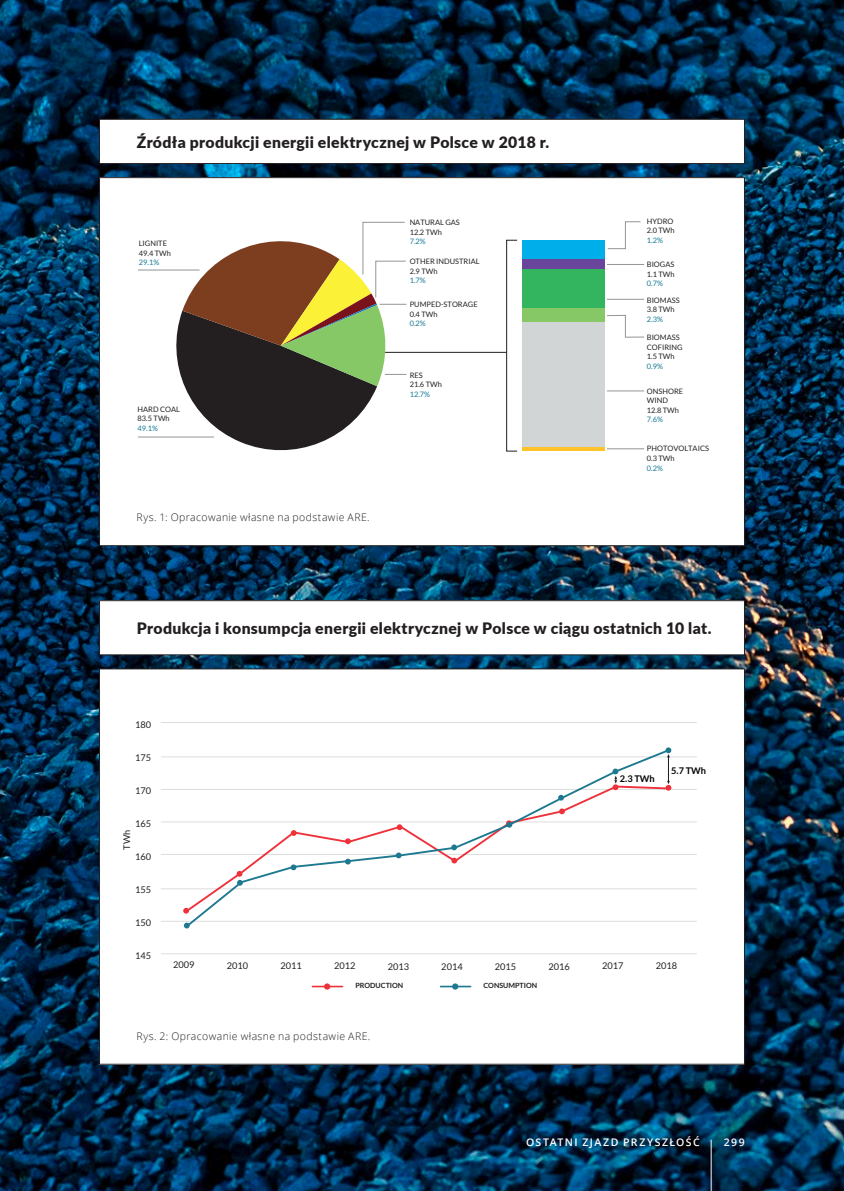
<style>
.page{position:relative;width:844px;height:1191px;background:#fff}
.page>*{position:absolute;margin:0;border:0;box-sizing:border-box;transform-origin:0 0}
.t1{font:600 68.25px "Open Sans";color:#fff;scale:.15 1}
.t2{font:900 15.75px "Lato";letter-spacing:.02em;color:#231f20}
.t3{font:300 10.5px "Open Sans";letter-spacing:.035em;color:#231f20}
.t4{font:600 10.5px "Open Sans";letter-spacing:.13em;color:#fff}
.t5{font:9.28px "Lato";color:#231f20}
.t6{font:700 9.28px "Lato";color:#000001}
.t7{font:7.52px/9.6px "Lato";color:#231f20}
.t8{font:7.52px "Lato";color:#157b96}
.t9{font:700 7.17px "Lato";color:#231f20}
</style>
<div class="page">
<img style="left:0;top:0;width:843px;height:1191px">
<div style="left:99px;top:178px;width:645px;height:367px;background:#fff"></div>
<div style="left:99px;top:669px;width:645px;height:395px;background:#fff"></div>
<hr style="left:341px;top:352px;width:166px;height:1px;background:#231f20">
<div style="left:522px;top:240px;width:82px;height:19px;background:#00afea"></div>
<div style="left:522px;top:259px;width:82px;height:11px;background:#69459b"></div>
<div style="left:522px;top:270px;width:82px;height:38px;background:#32b55e"></div>
<div style="left:522px;top:308px;width:82px;height:14px;background:#86c766"></div>
<div style="left:522px;top:322px;width:82px;height:125px;background:#d2d5d6"></div>
<hr style="left:522px;top:447px;width:82px;height:4px;background:#fec22a">
<div style="left:506px;top:240px;width:11px;height:211px;border:1px solid #231f20"></div>
<hr style="left:138px;top:270px;width:61px;height:1px;background:#939598">
<hr style="left:138px;top:437px;width:76px;height:1px;background:#939598">
<svg style="left:164px;top:222px;width:242px;height:229px"></svg>
<svg style="left:607px;top:221px;width:33px;height:28px"></svg>
<svg style="left:607px;top:315px;width:37px;height:22px"></svg>
<hr style="left:607px;top:264px;width:37px;height:1px;background:#939598">
<hr style="left:607px;top:299px;width:37px;height:1px;background:#939598">
<hr style="left:607px;top:390px;width:37px;height:1px;background:#939598">
<hr style="left:607px;top:448px;width:37px;height:1px;background:#939598">
<div style="left:99px;top:119px;width:645px;height:44px;background:#fff"></div>
<div style="left:99px;top:119px;width:645px;height:45px;border:1px solid #231f20"></div>
<hr style="left:161px;top:953px;width:535px;height:1px;background:#dcdddf">
<hr style="left:161px;top:921px;width:535px;height:1px;background:#dcdddf">
<hr style="left:161px;top:888px;width:535px;height:1px;background:#dcdddf">
<hr style="left:161px;top:854px;width:535px;height:1px;background:#dcdddf">
<hr style="left:161px;top:821px;width:535px;height:1px;background:#dcdddf">
<hr style="left:161px;top:789px;width:535px;height:1px;background:#dcdddf">
<hr style="left:161px;top:756px;width:535px;height:1px;background:#dcdddf">
<hr style="left:161px;top:722px;width:535px;height:1px;background:#dcdddf">
<svg style="left:324px;top:983px;width:6px;height:6px"></svg>
<hr style="left:312px;top:985px;width:30px;height:2px;background:#ee313a">
<svg style="left:452px;top:983px;width:6px;height:6px"></svg>
<hr style="left:440px;top:985px;width:30px;height:2px;background:#1d7990">
<svg style="left:184px;top:748px;width:487px;height:180px"></svg>
<svg style="left:506px;top:820px;width:6px;height:7px"></svg>
<div style="left:99px;top:600px;width:645px;height:55px;background:#fff"></div>
<div style="left:99px;top:600px;width:645px;height:55px;border:1px solid #231f20"></div>
<h2 class="t2" style="left:137px;top:130px;width:413px">Źródła produkcji energii elektrycznej w Polsce w 2018 r.</h2>
<p class="t7" style="left:139px;top:238px;width:34px">LIGNITE<br>49.4 TWh</p>
<p class="t8" style="left:139px;top:258px;width:22px">29.1%</p>
<p class="t7" style="left:137px;top:404px;width:44px">HARD COAL<br>83.5 TWh</p>
<p class="t8" style="left:137px;top:424px;width:22px">49.1%</p>
<h3 class="t3" style="left:136px;top:510px;width:234px">Rys. 1: Opracowanie własne na podstawie ARE.</h3>
<p class="t7" style="left:409px;top:217px;width:52px">NATURAL GAS<br>12.2 TWh</p>
<p class="t8" style="left:409px;top:237px;width:18px">7.2%</p>
<p class="t7" style="left:409px;top:256px;width:71px">OTHER INDUSTRIAL<br>2.9 TWh</p>
<p class="t8" style="left:409px;top:276px;width:18px">1.7%</p>
<p class="t7" style="left:409px;top:300px;width:69px">PUMPED-STORAGE<br>0.4 TWh</p>
<p class="t8" style="left:409px;top:319px;width:18px">0.2%</p>
<p class="t7" style="left:409px;top:370px;width:34px">RES<br>21.6 TWh</p>
<p class="t8" style="left:409px;top:390px;width:22px">12.7%</p>
<p class="t7" style="left:646px;top:216px;width:29px">HYDRO<br>2.0 TWh</p>
<p class="t8" style="left:646px;top:236px;width:18px">1.2%</p>
<p class="t7" style="left:646px;top:259px;width:29px">BIOGAS<br>1.1 TWh</p>
<p class="t8" style="left:646px;top:279px;width:18px">0.7%</p>
<p class="t7" style="left:646px;top:295px;width:34px">BIOMASS<br>3.8 TWh</p>
<p class="t8" style="left:646px;top:315px;width:18px">2.3%</p>
<p class="t7" style="left:646px;top:332px;width:37px">BIOMASS<br>COFIRING<br>1.5 TWh</p>
<p class="t8" style="left:646px;top:362px;width:18px">0.9%</p>
<p class="t7" style="left:646px;top:386px;width:38px">ONSHORE<br>WIND<br>12.8 TWh</p>
<p class="t8" style="left:646px;top:415px;width:18px">7.6%</p>
<p class="t7" style="left:646px;top:444px;width:64px">PHOTOVOLTAICS<br>0.3 TWh</p>
<p class="t8" style="left:646px;top:463px;width:18px">0.2%</p>
<h2 class="t2" style="left:137px;top:616px;width:576px">Produkcja i konsumpcja energii elektrycznej w Polsce w ciągu ostatnich 10 lat.</h2>
<p class="t5" style="left:135px;top:719px;width:18px">180</p>
<p class="t5" style="left:135px;top:752px;width:18px">175</p>
<p class="t5" style="left:135px;top:785px;width:18px">170</p>
<p class="t5" style="left:135px;top:818px;width:18px">165</p>
<p class="t5" style="left:121px;top:850px;width:21px;rotate:-90deg">TWh</p>
<p class="t5" style="left:135px;top:851px;width:18px">160</p>
<p class="t5" style="left:135px;top:884px;width:18px">155</p>
<p class="t5" style="left:135px;top:917px;width:18px">150</p>
<p class="t5" style="left:135px;top:950px;width:18px">145</p>
<p class="t6" style="left:619px;top:773px;width:36px">2.3 TWh</p>
<p class="t6" style="left:671px;top:765px;width:36px">5.7 TWh</p>
<p class="t5" style="left:173px;top:959px;width:23px">2009</p>
<p class="t5" style="left:227px;top:960px;width:23px">2010</p>
<p class="t5" style="left:280px;top:960px;width:23px">2011</p>
<p class="t5" style="left:334px;top:960px;width:23px">2012</p>
<p class="t5" style="left:387px;top:961px;width:23px">2013</p>
<p class="t5" style="left:441px;top:961px;width:23px">2014</p>
<p class="t5" style="left:495px;top:961px;width:23px">2015</p>
<p class="t5" style="left:548px;top:961px;width:23px">2016</p>
<p class="t5" style="left:602px;top:960px;width:23px">2017</p>
<p class="t5" style="left:655px;top:960px;width:23px">2018</p>
<p class="t9" style="left:355px;top:981px;width:49px">PRODUCTION</p>
<p class="t9" style="left:483px;top:981px;width:55px">CONSUMPTION</p>
<h3 class="t3" style="left:136px;top:1028px;width:235px">Rys. 2: Opracowanie własne na podstawie ARE.</h3>
<h3 class="t4" style="left:526px;top:1135px;width:175px">OSTATNI ZJAZD PRZYSZŁOŚĆ</h3>
<h1 class="t1" style="left:708px;top:1120px;width:40px">|</h1>
<h3 class="t4" style="left:723px;top:1135px;width:22px">299</h3>
</div>
